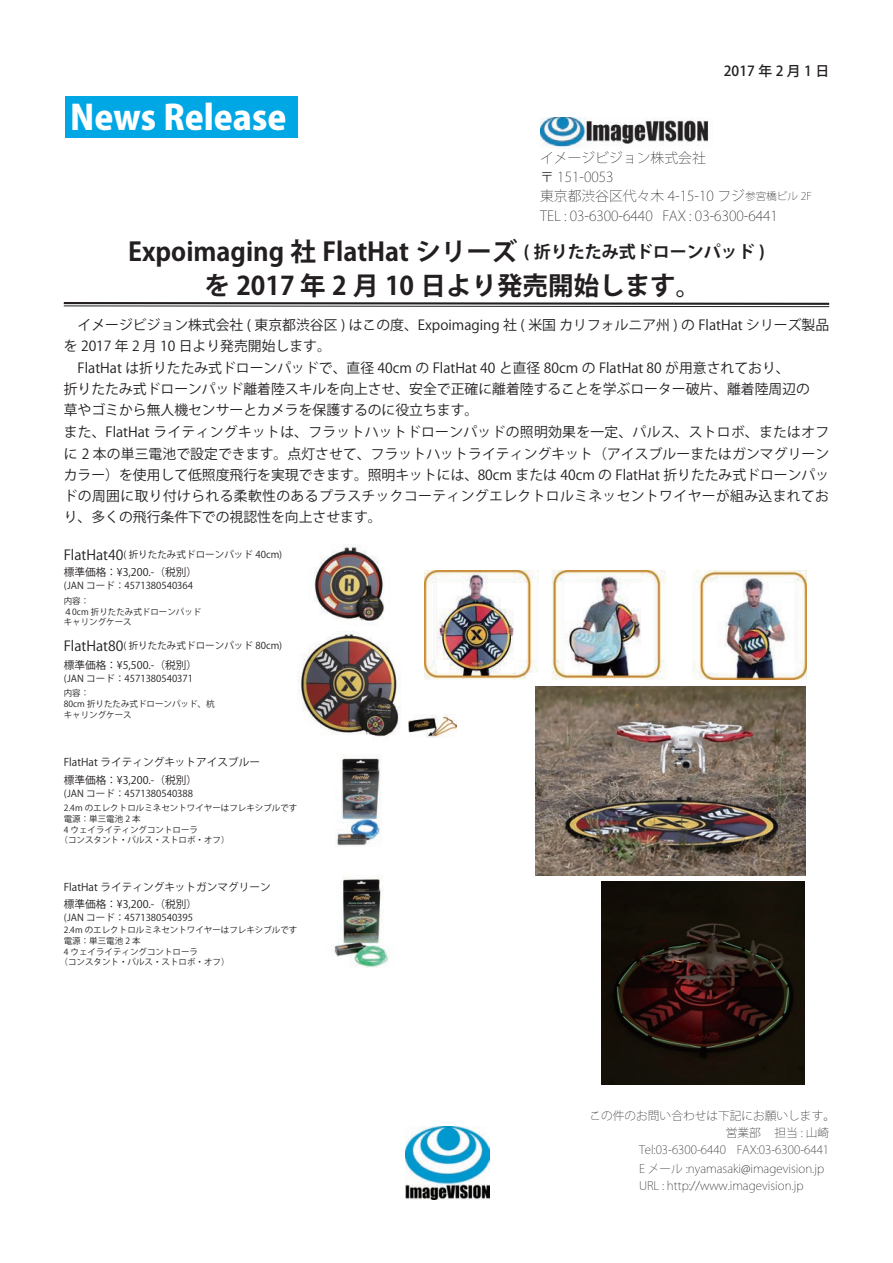
<style>
.page{position:relative;width:893px;height:1263px;background:#fff}
.page>*{position:absolute;margin:0;border:0;box-sizing:border-box;transform-origin:0 0}
.t1{font:800 34.05px "Koz Go Pro";color:#fff}
.t2{font:700 25.5px/34px "Koz Go Pro";color:#231f20}
.t3{font:700 16.95px "Koz Go Pro";color:#231f20}
.t4{font:13.8px/21.3px "Koz Go Pr 6 N";color:#231f20}
.t5{font:200 13.8px/19.2px "Koz Go Pro";color:#231f20}
.t6{font:13.8px "Koz Go Pro";color:#231f20}
.t7{font:500 13.8px "Koz Go Pro";color:#231f20}
.t8{font:200 11.7px/17px "Koz Go Pro";color:#231f20}
.t9{font:10.65px "Koz Go Pro";color:#231f20}
.t10{font:10.65px "Koz Go Pr 6 N";color:#231f20}
.t11{font:200 10.65px "Koz Go Pro";color:#231f20}
.t12{font:9.6px "Koz Go Pro";color:#231f20}
.t13{font:9.6px "Koz Go Pr 6 N";color:#231f20}
.t14{font:8.55px "Koz Go Pro";color:#231f20}
.t15{font:8.55px/10.6px "Koz Go Pr 6 N";color:#231f20}
.s1{font-size:13.8px}
.s2{font-family:"Koz Go Pro"}
</style>
<div class="page">
<div style="left:65px;top:97px;width:233px;height:41px;background:#00a7e5"></div>
<svg style="left:63px;top:302px;width:767px;height:5px"></svg>
<img style="left:540px;top:117px;width:168px;height:31px">
<img style="left:405px;top:1126px;width:85px;height:73px">
<img style="left:425px;top:571px;width:381px;height:108px">
<img style="left:535px;top:687px;width:271px;height:188px">
<img style="left:601px;top:881px;width:204px;height:204px">
<img style="left:314px;top:545px;width:71px;height:76px">
<img style="left:299px;top:631px;width:102px;height:108px">
<img style="left:409px;top:714px;width:48px;height:23px">
<img style="left:333px;top:875px;width:56px;height:93px">
<img style="left:335px;top:755px;width:46px;height:92px">
<h1 class="t1" style="left:70px;top:96px;width:218px">News Release</h1>
<p class="t7" style="left:724px;top:62px;width:107px">2017 年 2 月 1 日</p>
<p class="t5" style="left:540px;top:148px;width:167px">イメージビジョン株式会社〒 151-0053</p>
<p class="t11" style="left:717px;top:189px;width:96px"><span class="s1">フジ</span>参宮橋ビル F2</p>
<p class="t5" style="left:662px;top:187px;width:117px;text-indent:-122px">東京都渋谷区代々木 4-15-10<br>FAX : 03-6300-6441</p>
<p class="t5" style="left:540px;top:206px;width:114px">TEL : 03-6300-6440</p>
<p class="t3" style="left:524px;top:241px;width:242px">( 折りたたみ式ドローンパッド (</p>
<h2 class="t2" style="left:204px;top:237px;width:498px;text-indent:-76px">Expoimaging 社 FlatHat シリーズ<br>を 2017 年 2 月 10 日より発売開始します。</h2>
<p class="t4" style="left:64px;top:315px;width:767px">　イメージビジョン株式会社 ( 東京都渋谷区 ) はこの度、Expoimaging 社 ( 米国カリフォルニア州 の) FlatHat シリーズ製品を 2017 年 月2 10 日より発売開始します。<br>　FlatHat は折りたたみ式ドローンパッドで、直径 40cm の FlatHat 40 と直径 80cm の FlatHat 80 が用意されており、<br>折りたたみ式ドローンパッド離着陸スキルを向上させ、安全で正確に離着陸することを学ぶローター破片、離着陸周辺の<br>草やゴミから無人機センサーとカメラを保護するのに役立ちます。</p>
<p class="t4" style="left:64px;top:422px;width:767px;text-align:justify">また、FlatHat ライティングキットは、フラットハットドローンパッドの照明効果を一定、パルス、ストロボ、またはオフに 2 本の単三電池で設定できます。点灯させて、フラットハットライティングキット（アイスブルーまたはガンマグリーンカラー）を使用して低照度飛行を実現できます。照明キットには、80cm または 40cm の FlatHat 折りたたみ式ドローンパッドの周囲に取り付けられる柔軟性のあるプラスチックコーティングエレクトロルミネッセントワイヤーが組み込まれており、多くの飛行条件下での視認性を向上させます。</p>
<p class="t6" style="left:64px;top:546px;width:61px">FlatHat40</p>
<p class="t13" style="left:123px;top:549px;width:160px"><span class="s2">(</span> 折りたたみ式ドローンパッド 40cm<span class="s2">(</span></p>
<p class="t9" style="left:64px;top:565px;width:135px">標準価格：¥3,200.-（税別(</p>
<p class="t12" style="left:64px;top:579px;width:131px">(JAN コード：4571380540364</p>
<p class="t15" style="left:64px;top:596px;width:139px">内容：<br>４0cm 折りたたみ式ドローンパッドキャリングケース</p>
<p class="t6" style="left:64px;top:637px;width:61px">FlatHat80</p>
<p class="t9" style="left:64px;top:659px;width:135px">標準価格：¥5,500.-（税別(</p>
<p class="t12" style="left:64px;top:672px;width:131px">(JAN コード：4571380540371</p>
<p class="t13" style="left:123px;top:640px;width:160px"><span class="s2">(</span> 折りたたみ式ドローンパッド 80cm<span class="s2">(</span></p>
<p class="t15" style="left:64px;top:688px;width:152px">内容：<br>80cm 折りたたみ式ドローンパッド、杭キャリングケース</p>
<p class="t10" style="left:64px;top:756px;width:198px">FlatHat ライティングキットアイスブルー</p>
<p class="t9" style="left:64px;top:773px;width:135px">標準価格：¥3,200.-（税別(</p>
<p class="t12" style="left:64px;top:787px;width:131px">(JAN コード：4571380540388</p>
<p class="t14" style="left:64px;top:803px;width:235px">2.4m のエレクトロルミネセントワイヤーはフレキシブルです</p>
<p class="t14" style="left:64px;top:813px;width:78px">電源：単三電池 2 本</p>
<p class="t14" style="left:64px;top:824px;width:136px">4 ウェイライティングコントローラ</p>
<p class="t14" style="left:60px;top:834px;width:172px">（コンスタント・パルス・ストロボ・オフ(</p>
<p class="t10" style="left:64px;top:880px;width:208px">FlatHat ライティングキットガンマグリーン</p>
<p class="t9" style="left:64px;top:897px;width:135px">標準価格：¥3,200.-（税別(</p>
<p class="t12" style="left:64px;top:911px;width:131px">(JAN コード：4571380540395</p>
<p class="t14" style="left:64px;top:925px;width:235px">2.4m のエレクトロルミネセントワイヤーはフレキシブルです</p>
<p class="t14" style="left:64px;top:935px;width:78px">電源：単三電池 2 本</p>
<p class="t14" style="left:64px;top:946px;width:136px">4 ウェイライティングコントローラ</p>
<p class="t14" style="left:60px;top:957px;width:172px">（コンスタント・パルス・ストロボ・オフ(</p>
<p class="t8" style="left:589px;top:1107px;width:247px">この件のお問い合わせは下記にお願いします。</p>
<p class="t8" style="left:737px;top:1124px;width:94px;text-indent:-11px">営業部<br>FAX:03-6300-6441</p>
<p class="t8" style="left:774px;top:1124px;width:56px">担当 : 山崎</p>
<p class="t8" style="left:639px;top:1141px;width:88px">Tel:03-6300-6440</p>
<p class="t8" style="left:639px;top:1160px;width:187px">E メール :nyamasaki@imagevision j p.<br>URL : http://www.imagevision j p.</p>
</div>
